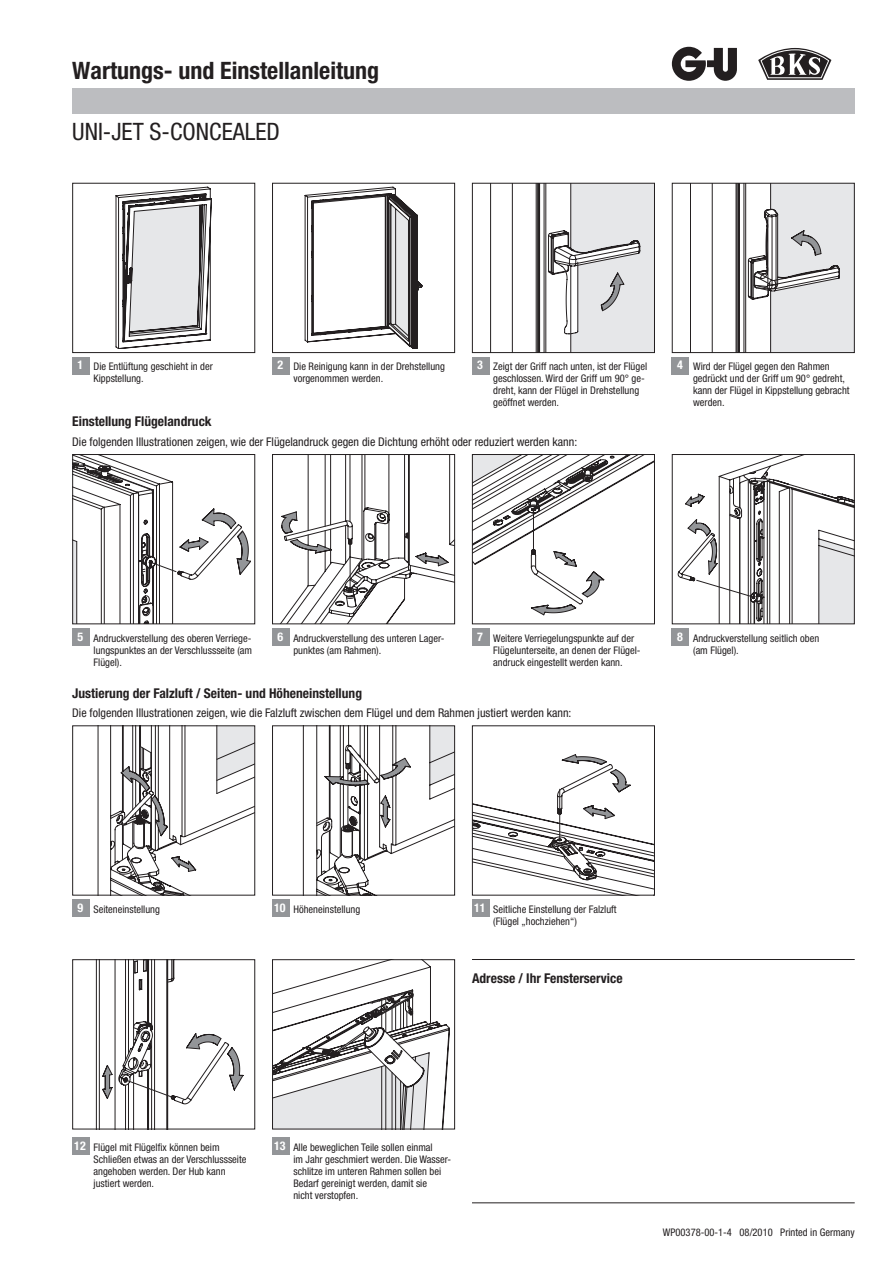
<style>
.page{position:relative;width:893px;height:1263px;background:#fff}
.page>*{position:absolute;margin:0;border:0;box-sizing:border-box;transform-origin:0 0}
.t1{font:700 condensed 24px "Helvetica Neue LT Pro";color:#231f20}
.t2{font:condensed 24px "Helvetica Neue LT Pro";color:#231f20}
.t3{font:700 condensed 13.5px "Helvetica Neue LT Pro";color:#231f20}
.t4{font:condensed 12px "Helvetica Neue LT Pro";color:#231f20}
.t5{font:condensed 10.5px/12px "Helvetica Neue LT Pro";color:#231f20}
.s1{font-weight:700;font-size:12px;color:#fff}
</style>
<div class="page">
<div style="left:571px;top:183px;width:83px;height:170px;background:#e6e7e9"></div>
<div style="left:770px;top:183px;width:84px;height:170px;background:#e6e7e9"></div>
<div style="left:72px;top:628px;width:17px;height:17px;background:#939598"></div>
<div style="left:272px;top:628px;width:17px;height:17px;background:#939598"></div>
<div style="left:472px;top:628px;width:17px;height:17px;background:#939598"></div>
<div style="left:672px;top:628px;width:17px;height:17px;background:#939598"></div>
<div style="left:72px;top:357px;width:17px;height:17px;background:#939598"></div>
<div style="left:272px;top:357px;width:17px;height:17px;background:#939598"></div>
<div style="left:472px;top:357px;width:17px;height:17px;background:#939598"></div>
<div style="left:672px;top:357px;width:17px;height:17px;background:#939598"></div>
<div style="left:72px;top:900px;width:17px;height:17px;background:#939598"></div>
<div style="left:272px;top:900px;width:17px;height:17px;background:#939598"></div>
<div style="left:472px;top:900px;width:17px;height:17px;background:#939598"></div>
<div style="left:72px;top:1138px;width:17px;height:17px;background:#939598"></div>
<div style="left:272px;top:1138px;width:17px;height:17px;background:#939598"></div>
<hr style="left:472px;top:959px;width:383px;height:1px;background:#231f20">
<hr style="left:472px;top:1202px;width:383px;height:1px;background:#231f20">
<div style="left:72px;top:88px;width:783px;height:26px;background:#bcbdc0"></div>
<svg style="left:672px;top:47px;width:65px;height:34px"></svg>
<svg style="left:758px;top:48px;width:73px;height:32px"></svg>
<svg style="left:116px;top:187px;width:96px;height:162px"></svg>
<div style="left:72px;top:183px;width:183px;height:170px;border:1px solid #231f20"></div>
<svg style="left:305px;top:187px;width:117px;height:162px"></svg>
<div style="left:272px;top:183px;width:183px;height:170px;border:1px solid #231f20"></div>
<svg style="left:690px;top:185px;width:150px;height:166px"></svg>
<div style="left:672px;top:183px;width:183px;height:170px;border:1px solid #231f20"></div>
<svg style="left:74px;top:456px;width:177px;height:166px"></svg>
<div style="left:72px;top:454px;width:183px;height:170px;border:1px solid #231f20"></div>
<svg style="left:281px;top:456px;width:172px;height:166px"></svg>
<div style="left:272px;top:454px;width:183px;height:170px;border:1px solid #231f20"></div>
<svg style="left:474px;top:456px;width:179px;height:159px"></svg>
<div style="left:472px;top:454px;width:183px;height:170px;border:1px solid #231f20"></div>
<svg style="left:678px;top:456px;width:175px;height:166px"></svg>
<div style="left:672px;top:454px;width:183px;height:170px;border:1px solid #231f20"></div>
<svg style="left:98px;top:727px;width:155px;height:166px"></svg>
<div style="left:72px;top:725px;width:183px;height:170px;border:1px solid #231f20"></div>
<svg style="left:303px;top:727px;width:150px;height:166px"></svg>
<div style="left:272px;top:725px;width:183px;height:170px;border:1px solid #231f20"></div>
<svg style="left:474px;top:754px;width:179px;height:139px"></svg>
<div style="left:472px;top:725px;width:183px;height:170px;border:1px solid #231f20"></div>
<svg style="left:96px;top:961px;width:147px;height:166px"></svg>
<div style="left:72px;top:959px;width:183px;height:170px;border:1px solid #231f20"></div>
<svg style="left:274px;top:961px;width:176px;height:166px"></svg>
<div style="left:272px;top:959px;width:183px;height:170px;border:1px solid #231f20"></div>
<hr style="left:490px;top:183px;width:1px;height:170px;background:#231f20">
<hr style="left:512px;top:183px;width:1px;height:170px;background:#231f20">
<hr style="left:536px;top:183px;width:1px;height:170px;background:#231f20">
<svg style="left:537px;top:185px;width:103px;height:166px"></svg>
<div style="left:472px;top:183px;width:183px;height:170px;border:1px solid #231f20"></div>
<h1 class="t1" style="left:72px;top:62px;width:308px">Wartungs- und Einstellanleitung</h1>
<h1 class="t2" style="left:72px;top:123px;width:209px">UNI-JET S-CONCEALED</h1>
<p class="t5" style="left:94px;top:362px;width:121px;text-indent:-16px"><span class="s1">1</span> Die Entlüftung geschieht in der<br>Kippstellung.</p>
<p class="t5" style="left:293px;top:362px;width:153px;text-indent:-16px"><span class="s1">2</span> Die Reinigung kann in der Drehstellung vorgenommen werden.</p>
<p class="t5" style="left:493px;top:362px;width:155px;text-indent:-16px"><span class="s1">3</span> Zeigt der Griff nach unten, ist der Flügel geschlossen. Wird der Griff um 90° ge&shy;dreht, kann der Flügel in Drehstellung geöffnet werden.</p>
<p class="t5" style="left:693px;top:362px;width:158px;text-indent:-16px"><span class="s1">4</span> Wird der Flügel gegen den Rahmen gedrückt und der Griff um 90° gedreht, kann der Flügel in Kippstellung gebracht werden.</p>
<p class="t3" style="left:72px;top:417px;width:141px">Einstellung Flügelandruck</p>
<p class="t4" style="left:72px;top:437px;width:506px">Die folgenden Illustrationen zeigen, wie der Flügelandruck gegen die Dichtung erhöht oder reduziert werden kann:</p>
<p class="t5" style="left:94px;top:633px;width:160px;text-align:justify;text-indent:-16px"><span class="s1">5</span> Andruckverstellung des oberen Verriege&shy;lungspunktes an der Verschlussseite (am Flügel).</p>
<p class="t5" style="left:293px;top:633px;width:153px;text-indent:-16px"><span class="s1">6</span> Andruckverstellung des unteren Lager&shy;punktes (am Rahmen).</p>
<p class="t5" style="left:493px;top:633px;width:149px;text-indent:-16px"><span class="s1">7</span> Weitere Verriegelungspunkte auf der<br>Flügelunterseite, an denen der Flügel&shy;andruck eingestellt werden kann.</p>
<p class="t5" style="left:693px;top:633px;width:128px;text-indent:-16px"><span class="s1">8</span> Andruckverstellung seitlich oben (am Flügel).</p>
<p class="t3" style="left:72px;top:688px;width:291px">Justierung der Falzluft / Seiten- und Höheneinstellung</p>
<p class="t4" style="left:72px;top:708px;width:501px">Die folgenden Illustrationen zeigen, wie die Falzluft zwischen dem Flügel und dem Rahmen justiert werden kann:</p>
<p class="t5" style="left:78px;top:904px;width:84px"><span class="s1">9</span> Seiteneinstellung</p>
<p class="t5" style="left:274px;top:904px;width:88px"><span class="s1">10</span> Höheneinstellung</p>
<p class="t5" style="left:493px;top:904px;width:125px;text-indent:-19px"><span class="s1">11</span> Seitliche Einstellung der Falzluft (Flügel „hochziehen“)</p>
<p class="t3" style="left:472px;top:974px;width:152px">Adresse / Ihr Fensterservice</p>
<p class="t5" style="left:94px;top:1142px;width:154px;text-indent:-19px"><span class="s1">12</span> Flügel mit Flügelfix können beim<br>Schließen etwas an der Verschlussseite angehoben werden. Der Hub kann justiert werden.</p>
<p class="t5" style="left:293px;top:1142px;width:159px;text-indent:-19px"><span class="s1">13</span> Alle beweglichen Teile sollen einmal<br>im Jahr geschmiert werden. Die Wasser&shy;schlitze im unteren Rahmen sollen bei Bedarf gereinigt werden, damit sie<br>nicht verstopfen.</p>
<p class="t5" style="left:663px;top:1228px;width:193px">WP00378-00-1-4 08/2010 Printed in Germany</p>
</div>
